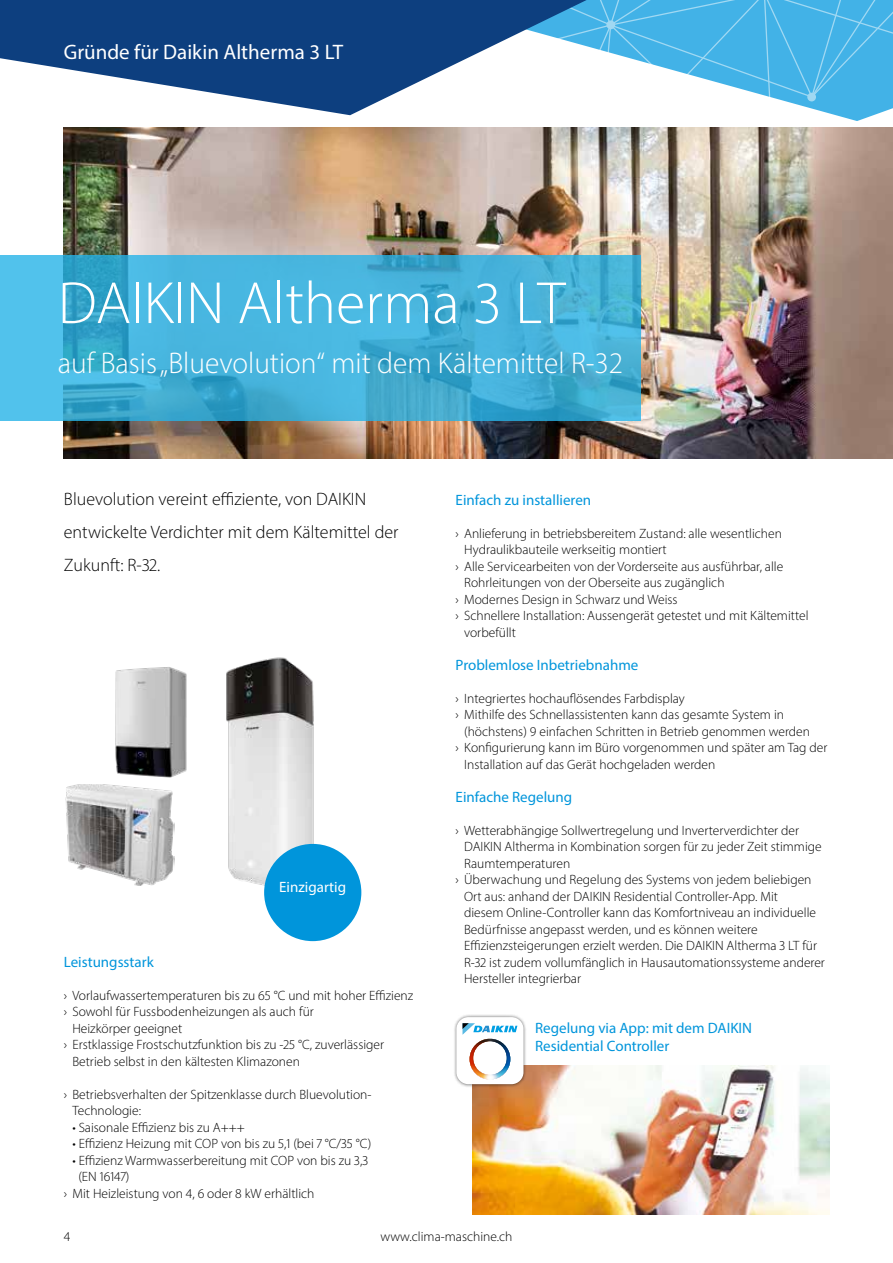
<style>
.page{position:relative;width:893px;height:1263px;background:#fff}
.page>*{position:absolute;margin:0;border:0;box-sizing:border-box;transform-origin:0 0}
.t1{font:300 60px "Myriad Pro";color:#fff}
.t2{font:300 30px "Myriad Pro";color:#fff}
.t3{font:21px "Myriad Pro";color:#fff}
.t4{font:300 18px/33px "Myriad Pro";color:#000}
.t5{font:15px/18px "Myriad Pro";color:#0095db}
.t6{font:15px "Myriad Pro";color:#fff}
.t7{font:300 13.5px/16.5px "Myriad Pro";color:#000}
</style>
<div class="page">
<svg style="left:349px;top:0;width:544px;height:121px"></svg>
<svg style="left:0;top:0;width:730px;height:115px;fill:#0d3f7f"></svg>
<img style="left:65px;top:784px;width:109px;height:101px">
<img style="left:115px;top:667px;width:72px;height:111px">
<img style="left:226px;top:657px;width:104px;height:229px">
<img style="left:64px;top:127px;width:829px;height:331px">
<img style="left:472px;top:1066px;width:357px;height:149px">
<div style="left:453px;top:1013px;width:74px;height:74px;background:#000;opacity:.6"></div>
<svg style="left:456px;top:1017px;width:67px;height:67px"></svg>
<div style="left:264px;top:844px;width:97px;height:97px;background:#0095db;border-radius:50%"></div>
<svg style="left:0;top:255px;width:640px;height:166px;background:#43b0d8"></svg>
<h3 class="t3" style="left:64px;top:39px;width:281px">Gründe für Daikin Altherma 3 LT</h3>
<h1 class="t1" style="left:58px;top:267px;width:509px">DAIKIN Altherma 3 LT</h1>
<h2 class="t2" style="left:58px;top:344px;width:567px">auf Basis „Bluevolution“ mit dem Kältemittel R-32</h2>
<h3 class="t4" style="left:64px;top:482px;width:336px">Bluevolution vereint effiziente, von DAIKIN entwickelte Verdichter mit dem Kältemittel der<br>Zukunft: R-32.</h3>
<p class="t5" style="left:456px;top:490px;width:137px">Einfach zu installieren</p>
<p class="t7" style="left:456px;top:525px;width:328px">› Anlieferung in betriebsbereitem Zustand: alle wesentlichen</p>
<p class="t7" style="left:464px;top:541px;width:204px">Hydraulikbauteile werkseitig montiert</p>
<p class="t7" style="left:456px;top:558px;width:329px">› Alle Servicearbeiten von der Vorderseite aus ausführbar, alle</p>
<p class="t7" style="left:464px;top:574px;width:262px">Rohrleitungen von der Oberseite aus zugänglich</p>
<p class="t7" style="left:456px;top:591px;width:223px">› Modernes Design in Schwarz und Weiss</p>
<p class="t7" style="left:456px;top:607px;width:354px">› Schnellere Installation: Aussengerät getestet und mit Kältemittel</p>
<p class="t7" style="left:464px;top:624px;width:53px">vorbefüllt</p>
<p class="t5" style="left:456px;top:655px;width:184px">Problemlose Inbetriebnahme</p>
<p class="t7" style="left:456px;top:690px;width:231px">› Integriertes hochauflösendes Farbdisplay</p>
<p class="t7" style="left:456px;top:706px;width:330px">› Mithilfe des Schnellassistenten kann das gesamte System in</p>
<p class="t7" style="left:464px;top:723px;width:347px">(höchstens) 9 einfachen Schritten in Betrieb genommen werden</p>
<p class="t7" style="left:456px;top:739px;width:373px">› Konfigurierung kann im Büro vorgenommen und später am Tag der</p>
<p class="t7" style="left:464px;top:756px;width:253px">Installation auf das Gerät hochgeladen werden</p>
<p class="t5" style="left:456px;top:787px;width:118px">Einfache Regelung</p>
<p class="t7" style="left:456px;top:822px;width:345px">› Wetterabhängige Sollwertregelung und Inverterverdichter der</p>
<p class="t7" style="left:464px;top:838px;width:359px">DAIKIN Altherma in Kombination sorgen für zu jeder Zeit stimmige</p>
<p class="t7" style="left:464px;top:855px;width:108px">Raumtemperaturen</p>
<p class="t7" style="left:456px;top:871px;width:357px">› Überwachung und Regelung des Systems von jedem beliebigen</p>
<p class="t7" style="left:464px;top:888px;width:315px">Ort aus: anhand der DAIKIN Residential Controller-App. Mit</p>
<p class="t7" style="left:464px;top:904px;width:353px">diesem Online-Controller kann das Komfortniveau an individuelle</p>
<p class="t7" style="left:464px;top:921px;width:295px">Bedürfnisse angepasst werden, und es können weitere</p>
<p class="t7" style="left:464px;top:937px;width:354px">Effizienzsteigerungen erzielt werden. Die DAIKIN Altherma 3 LT für</p>
<p class="t7" style="left:464px;top:954px;width:362px">R-32 ist zudem vollumfänglich in Hausautomationssysteme anderer</p>
<p class="t7" style="left:464px;top:970px;width:118px">Hersteller integrierbar</p>
<p class="t5" style="left:535px;top:1018px;width:218px">Regelung via App: mit dem DAIKIN<br>Residential Controller</p>
<p class="t6" style="left:279px;top:877px;width:68px">Einzigartig</p>
<p class="t5" style="left:64px;top:952px;width:91px">Leistungsstark</p>
<p class="t7" style="left:64px;top:987px;width:351px">› Vorlaufwassertemperaturen bis zu 65 °C und mit hoher Effizienz</p>
<p class="t7" style="left:64px;top:1003px;width:251px">› Sowohl für Fussbodenheizungen als auch für</p>
<p class="t7" style="left:72px;top:1020px;width:111px">Heizkörper geeignet</p>
<p class="t7" style="left:64px;top:1036px;width:322px">› Erstklassige Frostschutzfunktion bis zu -25 °C, zuverlässiger</p>
<p class="t7" style="left:72px;top:1053px;width:229px">Betrieb selbst in den kältesten Klimazonen</p>
<p class="t7" style="left:72px;top:1086px;width:301px;text-indent:-9px">› Betriebsverhalten der Spitzenklasse durch Bluevolution-<br>Technologie:</p>
<p class="t7" style="left:72px;top:1119px;width:174px">• Saisonale Effizienz bis zu A+++</p>
<p class="t7" style="left:72px;top:1135px;width:300px">• Effizienz Heizung mit COP von bis zu 5,1 (bei 7 °C/35 °C)</p>
<p class="t7" style="left:72px;top:1152px;width:297px">• Effizienz Warmwasserbereitung mit COP von bis zu 3,3</p>
<p class="t7" style="left:78px;top:1168px;width:53px">(EN 16147)</p>
<p class="t7" style="left:64px;top:1185px;width:252px">› Mit Heizleistung von 4, 6 oder 8 kW erhältlich</p>
<p class="t7" style="left:64px;top:1228px;width:8px">4</p>
<p class="t7" style="left:381px;top:1228px;width:133px">www.clima-maschine.ch</p>
</div>
